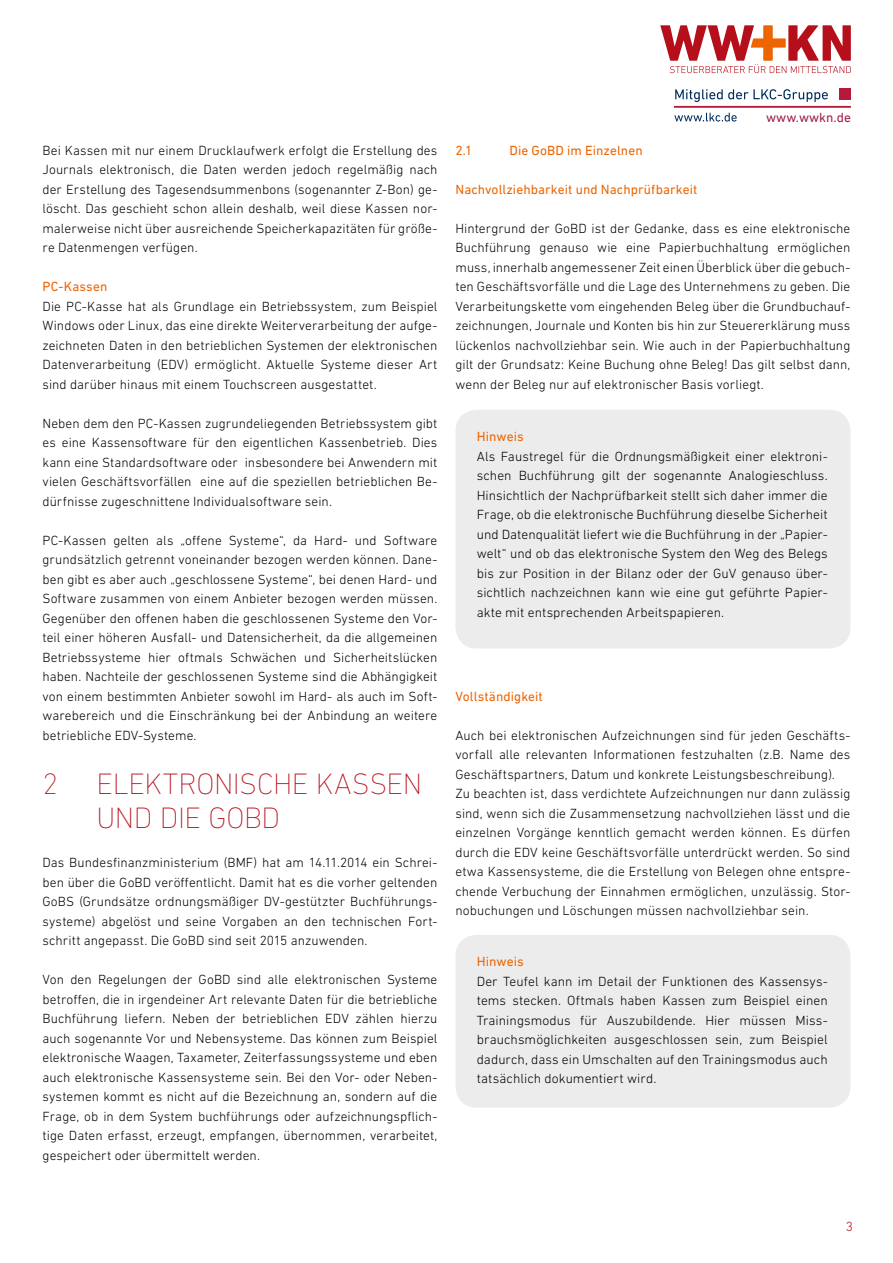
<style>
.page{position:relative;width:893px;height:1263px;background:#fff}
.page>*{position:absolute;margin:0;border:0;box-sizing:border-box;transform-origin:0 0}
.t1{font:200 30px/34.5px "DIN Next LT Pro";letter-spacing:-.015em;color:#b50f1b}
.t2{font:300 13.5px/19.5px "DIN Next LT Pro";letter-spacing:.005em;color:#000;text-align:justify}
.t3{font:13.5px "DIN Next LT Pro";letter-spacing:.005em;color:#ec6502}
.t4{font:13.5px "DIN Next LT Pro";color:#a02046}
.t5{font:300 13.5px "DIN Next LT Pro";color:#b50f1b}
</style>
<div class="page">
<svg style="left:660px;top:25px;width:191px;height:48px"></svg>
<svg style="left:675px;top:89px;width:153px;height:13px"></svg>
<svg style="left:674px;top:113px;width:63px;height:9px"></svg>
<div style="left:839px;top:88px;width:12px;height:12px;background:#b7193d"></div>
<hr style="left:674px;top:106px;width:177px;height:2px;background:#b7193d">
<div style="left:455px;top:410px;width:395px;height:238px;background:#ececed;border-radius:21px"></div>
<div style="left:455px;top:935px;width:395px;height:173px;background:#ececed;border-radius:21px"></div>
<p class="t2" style="left:43px;top:140px;width:396px">Bei Kassen mit nur einem Drucklaufwerk erfolgt die Erstellung des Journals elektronisch, die Daten werden jedoch regelmäßig nach der Erstellung des Tagesendsummenbons (sogenannter Z-Bon) ge&shy;löscht. Das geschieht schon allein deshalb, weil diese Kassen nor&shy;malerweise nicht über ausreichende Speicherkapazitäten für größe&shy;re Datenmengen verfügen.</p>
<p class="t3" style="left:43px;top:279px;width:66px">PC-Kassen</p>
<p class="t2" style="left:43px;top:296px;width:396px">Die PC-Kasse hat als Grundlage ein Betriebssystem, zum Beispiel Windows oder Linux, das eine direkte Weiterverarbeitung der aufge&shy;zeichneten Daten in den betrieblichen Systemen der elektronischen Datenverarbeitung (EDV) ermöglicht. Aktuelle Systeme dieser Art sind darüber hinaus mit einem Touchscreen ausgestattet.</p>
<p class="t2" style="left:43px;top:413px;width:396px">Neben dem den PC-Kassen zugrundeliegenden Betriebssystem gibt es eine Kassensoftware für den eigentlichen Kassenbetrieb. Dies kann eine Standardsoftware oder insbesondere bei Anwendern mit vielen Geschäftsvorfällen eine auf die speziellen betrieblichen Be&shy;dürfnisse zugeschnittene Individualsoftware sein.</p>
<p class="t2" style="left:43px;top:530px;width:396px">PC-Kassen gelten als „offene Systeme“, da Hard- und Software grundsätzlich getrennt voneinander bezogen werden können. Dane&shy;ben gibt es aber auch „geschlossene Systeme“, bei denen Hard- und Software zusammen von einem Anbieter bezogen werden müssen.<br>Gegenüber den offenen haben die geschlossenen Systeme den Vor&shy;teil einer höheren Ausfall- und Datensicherheit, da die allgemeinen Betriebssysteme hier oftmals Schwächen und Sicherheitslücken haben. Nachteile der geschlossenen Systeme sind die Abhängigkeit von einem bestimmten Anbieter sowohl im Hard- als auch im Soft&shy;warebereich und die Einschränkung bei der Anbindung an weitere betriebliche EDV-Systeme.</p>
<h1 class="t1" style="left:96px;top:766px;width:327px;text-indent:-54px">2 ELEKTRONISCHE KASSEN<br>UND DIE GOBD</h1>
<p class="t2" style="left:43px;top:853px;width:396px">Das Bundesfinanzministerium (BMF) hat am 14.11.2014 ein Schrei&shy;ben über die GoBD veröffentlicht. Damit hat es die vorher geltenden GoBS (Grundsätze ordnungsmäßiger DV-gestützter Buchführungs&shy;systeme) abgelöst und seine Vorgaben an den technischen Fort&shy;schritt angepasst. Die GoBD sind seit 2015 anzuwenden.</p>
<p class="t2" style="left:43px;top:970px;width:396px">Von den Regelungen der GoBD sind alle elektronischen Systeme betroffen, die in irgendeiner Art relevante Daten für die betriebliche Buchführung liefern. Neben der betrieblichen EDV zählen hierzu auch sogenannte Vor und Nebensysteme. Das können zum Beispiel elektronische Waagen, Taxameter, Zeiterfassungssysteme und eben auch elektronische Kassensysteme sein. Bei den Vor- oder Neben&shy;systemen kommt es nicht auf die Bezeichnung an, sondern auf die Frage, ob in dem System buchführungs oder aufzeichnungspflich&shy;tige Daten erfasst, erzeugt, empfangen, übernommen, verarbeitet, gespeichert oder übermittelt werden.</p>
<p class="t4" style="left:766px;top:109px;width:86px">www.wwkn.de</p>
<p class="t3" style="left:455px;top:142px;width:41px">2.1 D</p>
<p class="t3" style="left:518px;top:142px;width:126px">ie GoBD im Einzelnen</p>
<p class="t3" style="left:455px;top:181px;width:243px">Nachvollziehbarkeit und Nachprüfbarkeit</p>
<p class="t2" style="left:455px;top:218px;width:396px">Hintergrund der GoBD ist der Gedanke, dass es eine elektronische Buchführung genauso wie eine Papierbuchhaltung ermöglichen muss, innerhalb angemessener Zeit einen Überblick über die gebuch&shy;ten Geschäftsvorfälle und die Lage des Unternehmens zu geben. Die Verarbeitungskette vom eingehenden Beleg über die Grundbuchauf&shy;zeichnungen, Journale und Konten bis hin zur Steuererklärung muss lückenlos nachvollziehbar sein. Wie auch in der Papierbuchhaltung gilt der Grundsatz: Keine Buchung ohne Beleg! Das gilt selbst dann, wenn der Beleg nur auf elektronischer Basis vorliegt.</p>
<p class="t3" style="left:477px;top:429px;width:49px">H inweis</p>
<p class="t2" style="left:477px;top:446px;width:353px">Als Faustregel für die Ordnungsmäßigkeit einer elektroni&shy;schen Buchführung gilt der sogenannte Analogieschluss.<br>Hinsichtlich der Nachprüfbarkeit stellt sich daher immer die Frage, ob die elektronische Buchführung dieselbe Sicherheit und Datenqualität liefert wie die Buchführung in der „Papier&shy;welt“ und ob das elektronische System den Weg des Belegs bis zur Position in der Bilanz oder der GuV genauso über&shy;sichtlich nachzeichnen kann wie eine gut geführte Papier&shy;akte mit entsprechenden Arbeitspapieren.</p>
<p class="t3" style="left:455px;top:688px;width:89px">Vollständigkeit</p>
<p class="t2" style="left:455px;top:725px;width:396px;text-align:left">Auch bei elektronischen Aufzeichnungen sind für jeden Geschäfts&shy;vorfall alle relevanten Informationen festzuhalten (z.B. Name des Geschäftspartners, Datum und konkrete Leistungsbeschreibung).<br>Zu beachten ist, dass verdichtete Aufzeichnungen nur dann zulässig sind, wenn sich die Zusammensetzung nachvollziehen lässt und die einzelnen Vorgänge kenntlich gemacht werden können. Es dürfen durch die EDV keine Geschäftsvorfälle unterdrückt werden. So sind etwa Kassensysteme, die die Erstellung von Belegen ohne entspre&shy;chende Verbuchung der Einnahmen ermöglichen, unzulässig. Stor&shy;nobuchungen und Löschungen müssen nachvollziehbar sein.</p>
<p class="t3" style="left:477px;top:954px;width:49px">H inweis</p>
<p class="t2" style="left:477px;top:971px;width:353px">Der Teufel kann im Detail der Funktionen des Kassensys&shy;tems stecken. Oftmals haben Kassen zum Beispiel einen Trainingsmodus für Auszubildende. Hier müssen Miss&shy;brauchsmöglichkeiten ausgeschlossen sein, zum Beispiel dadurch, dass ein Umschalten auf den Trainingsmodus auch tatsächlich dokumentiert wird.</p>
<p class="t5" style="left:846px;top:1219px;width:9px">3</p>
</div>
